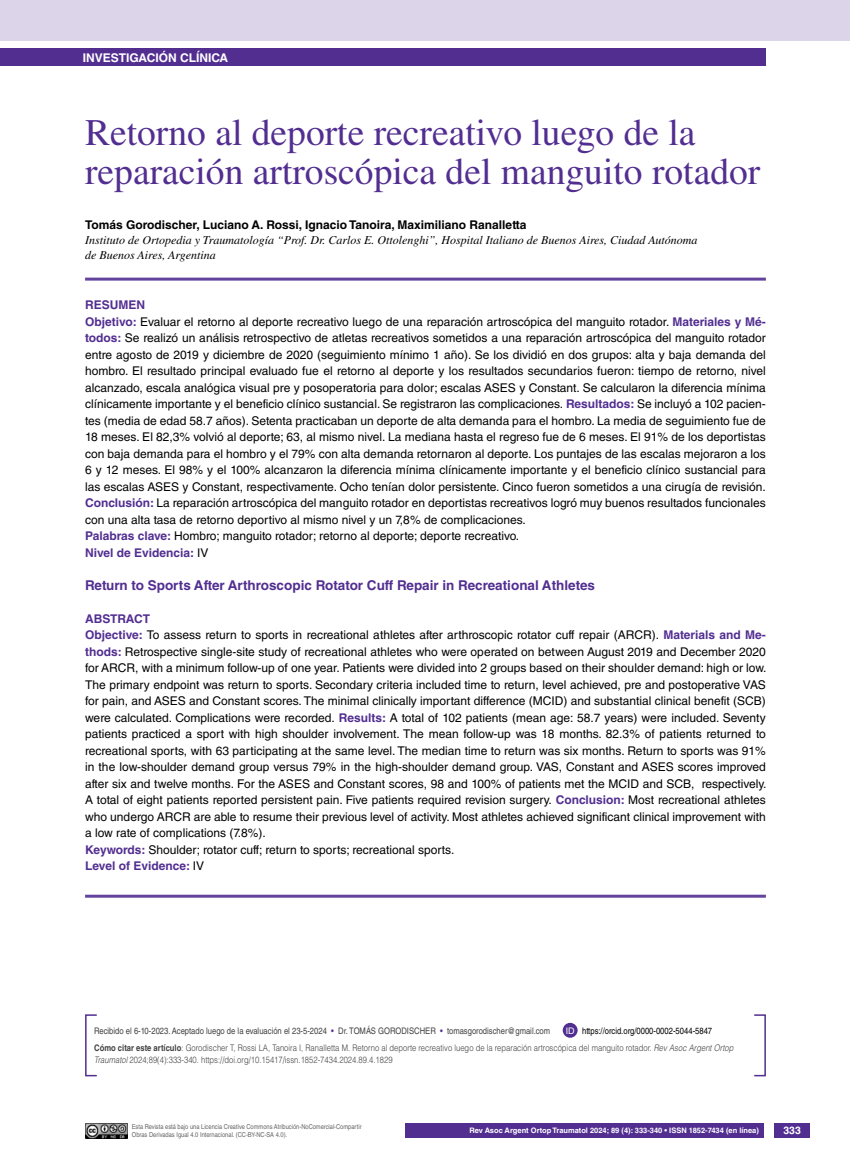
<style>
.page{position:relative;width:851px;height:1170px;background:#fff}
.page>*{position:absolute;margin:0;border:0;box-sizing:border-box;transform-origin:0 0}
.t1{font:37.5px/39px "Times LT Std";color:#522e91}
.t2{font:700 13.5px "Helvetica LT Std";color:#522e91}
.t3{font:12px/16.5px "Helvetica LT Std";color:#000}
.t4{font:italic 12px/15px "Times LT Std";color:#000}
.t5{font:700 12px "Helvetica LT Std";color:#000}
.t6{font:700 12px "Helvetica LT Std";color:#fff}
.t7{font:700 12px "Helvetica LT Std";color:#522e91}
.t8{font:700 10.5px "Helvetica LT Std";color:#fff}
.t9{font:300 9px/16.2px "Helvetica LT Std";color:#414042;scale:.85 1}
.t10{font:9px "Helvetica LT Std";color:#414042;scale:.85 1}
.t11{font:9px "Helvetica LT Std";color:#fff}
.t12{font:700 7.5px "Helvetica LT Std";color:#fff}
.t13{font:6.75px/7.5px "Helvetica LT Std";color:#636466;scale:.85 1}
.s1{font-weight:700;color:#522e91}
.s2{color:#522e91}
.s3{font-weight:400;color:#000}
.s4{font-weight:700}
.s5{font-style:italic}
</style>
<div class="page">
<div style="left:774px;top:1123px;width:35px;height:14px;background:#522e91"></div>
<div style="left:0;top:49px;width:765px;height:17px;background:#522e91"></div>
<hr style="left:85px;top:277px;width:680px;height:3px;background:#63439c">
<hr style="left:85px;top:894px;width:680px;height:3px;background:#63439c">
<img style="left:85px;top:1123px;width:42px;height:14px">
<div style="left:0;top:0;width:849px;height:41px;background:#dcd5e9"></div>
<div style="left:405px;top:1123px;width:359px;height:14px;background:#522e91"></div>
<div style="left:85px;top:1014px;width:12px;height:62px;border:2px solid #522e91"></div>
<div style="left:562px;top:1022px;width:15px;height:15px;background:#522e91;border-radius:50%"></div>
<p class="t6" style="left:83px;top:50px;width:29px">INVEST</p>
<p class="t6" style="left:126px;top:50px;width:104px">IGACIÓN CLÍNICA</p>
<h1 class="t1" style="left:85px;top:112px;width:676px">Retorno al deporte recreativo luego de la reparación artroscópica del manguito rotador</h1>
<p class="t5" style="left:85px;top:217px;width:443px">Tomás Gorodischer, Luciano A. Rossi, Ignacio Tanoira, Maximiliano Ranalletta</p>
<p class="t4" style="left:85px;top:232px;width:614px">Instituto de Ortopedia y Traumatología “Prof. Dr. Carlos E. Ottolenghi”, Hospital Italiano de Buenos Aires, Ciudad Autónoma de Buenos Aires, Argentina</p>
<p class="t3" style="left:85px;top:296px;width:682px"><span class="s1">Resumen<br>Objetivo:</span> Evaluar el retorno al deporte recreativo luego de una reparación artroscópica del manguito rotador. <span class="s1">Materiales y Mé&shy;todos:</span> Se realizó un análisis retrospectivo de atletas recreativos sometidos a una reparación artroscópica del manguito rotador entre agosto de 2019 y diciembre de 2020 (seguimiento mínimo 1 año). Se los dividió en dos grupos: alta y baja demanda del hombro. El resultado principal evaluado fue el retorno al deporte y los resultados secundarios fueron: tiempo de retorno, nivel alcanzado, escala analógica visual pre y posoperatoria para dolor; escalas ASES y Constant. Se calcularon la diferencia mínima clínicamente importante y el beneficio clínico sustancial. Se registraron las complicaciones. <span class="s1">Resultados:</span> Se incluyó a 102 pacien&shy;tes (media de edad 58.7 años). Setenta practicaban un deporte de alta demanda para el hombro. La media de seguimiento fue de 18 meses. El 82,3% volvió al deporte; 63, al mismo nivel. La mediana hasta el regreso fue de 6 meses. El 91% de los deportistas con baja demanda para el hombro y el 79% con alta demanda retornaron al deporte. Los puntajes de las escalas mejoraron a los 6 y 12 meses. El 98% y el 100% alcanzaron la diferencia mínima clínicamente importante y el beneficio clínico sustancial para las escalas ASES y Constant, respectivamente. Ocho tenían dolor persistente. Cinco fueron sometidos a una cirugía de revisión.<br><span class="s1">Conclusión:</span> La reparación artroscópica del manguito rotador en deportistas recreativos logró muy buenos resultados funcionales con una alta tasa de retorno deportivo al mismo nivel y un 7,8% de complicaciones.<br><span class="s1">Palabras clave:</span> Hombro; manguito rotador; retorno al deporte; deporte recreativo.<br><span class="s1">Nivel de Evidencia:</span> IV</p>
<p class="t2" style="left:85px;top:576px;width:511px">Return to Sports After Arthroscopic Rotator Cuff Repair in Recreational Athletes</p>
<p class="t7" style="left:85px;top:611px;width:42px">Abstrac</p>
<p class="t3" style="left:85px;top:610px;width:683px;text-indent:58px"><span class="s1">t<br>Objective:</span> To assess return to sports in recreational athletes after arthroscopic rotator cuff repair (ARCR). <span class="s1">Materials and Me&shy;thods:</span> Retrospective single-site study of recreational athletes who were operated on between August 2019 and December 2020 for ARCR, with a minimum follow-up of one year. Patients were divided into 2 groups based on their shoulder demand: high or low.<br>The primary endpoint was return to sports. Secondary criteria included time to return, level achieved, pre and postoperative VAS for pain, and ASES and Constant scores. The minimal clinically important difference (MCID) and substantial clinical benefit (SCB) were calculated. Complications were recorded. <span class="s1">Results:</span> A total of 102 patients (mean age: 58.7 years) were included. Seventy patients practiced a sport with high shoulder involvement. The mean follow-up was 18 months. 82.3% of patients returned to recreational sports, with 63 participating at the same level. The median time to return was six months. Return to sports was 91% in the low-shoulder demand group versus 79% in the high-shoulder demand group. VAS, Constant and ASES scores improved after six and twelve months. For the ASES and Constant scores, 98 and 100% of patients met the MCID and SCB, respectively.<br>A total of eight patients reported persistent pain. Five patients required revision surgery. <span class="s1">Conclusion:</span> Most recreational athletes who undergo ARCR are able to resume their previous level of activity. Most athletes achieved significant clinical improvement with a low rate of complications (7.8%).<br><span class="s1">Keywords:</span> Shoulder; rotator cuff; return to sports; recreational sports.<br><span class="s1">Level of Evidence:</span> IV</p>
<p class="t10" style="left:94px;top:1025px;width:348px">Recibido el 6-10-2023. Aceptado luego de la evaluación el 23-5-2024 <span class="s2">•</span> Dr. Tomás Gorodischer</p>
<p class="t10" style="left:440px;top:1025px;width:131px"><span class="s2">•</span> tomasgorodischer@gmail.com</p>
<p class="t11" style="left:565px;top:1025px;width:10px">ID</p>
<p class="t9" style="left:94px;top:1022px;width:753px;text-indent:488px"><span class="s3">https://orcid.org/0000-0002-5044-5847<br></span><span class="s4">Cómo citar este artículo</span>: Gorodischer T, Rossi LA, Tanoira I, Ranalletta M. Retorno al deporte recreativo luego de la reparación artroscópica del manguito rotador. <span class="s5">Rev Asoc Argent Ortop</span></p>
<p class="t9" style="left:94px;top:1051px;width:352px"><span class="s5">Traumatol</span> 2024;89(4):333-340. https://doi.org/10.15417/issn.1852-7434.2024.89.4.1829</p>
<p class="t13" style="left:132px;top:1123px;width:272px">Esta Revista está bajo una Licencia Creative Commons Atribución-NoComercial-Compartir<br>Obras Derivadas Igual 4.0 Internacional. (CC-BY-NC-SA 4.0).</p>
<p class="t12" style="left:469px;top:1125px;width:291px">Rev Asoc Argent Ortop Traumatol 2024; 89 (4): 333-340 • ISSN 1852-7434 (en línea)</p>
<p class="t8" style="left:783px;top:1124px;width:19px">333</p>
</div>
